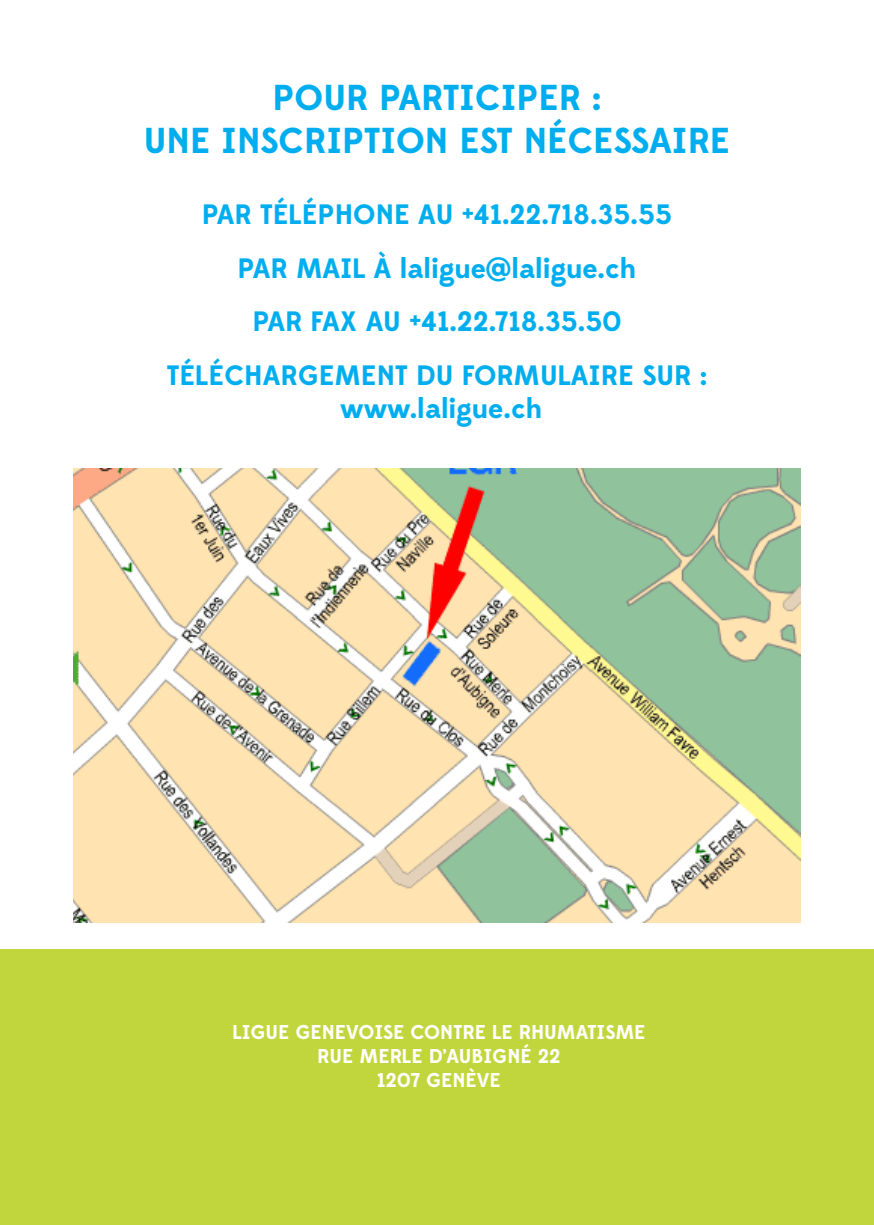
<style>
.page{position:relative;width:874px;height:1225px;background:#fff}
.page>*{position:absolute;margin:0;border:0;box-sizing:border-box;transform-origin:0 0}
.t1{font:700 36px "Edmondsans";color:#00aeef}
.t2{font:700 28px "Edmondsans";color:#00aeef}
.t3{font:700 20px "Edmondsans";color:#fff}
</style>
<div class="page">
<div style="left:0;top:949px;width:873px;height:276px;background:#c1d63d"></div>
<img style="left:74px;top:468px;width:725px;height:455px">
<p class="t1" style="left:272px;top:75px;width:330px">POUR PARTICIPER :</p>
<p class="t1" style="left:144px;top:119px;width:587px">UNE INSCRIPTION EST NÉCESSAIRE</p>
<p class="t2" style="left:201px;top:197px;width:472px">PAR TÉLÉPHONE AU +41.22.718.35.55</p>
<p class="t2" style="left:237px;top:251px;width:400px">PAR MAIL À laligue@laligue.ch</p>
<p class="t2" style="left:252px;top:304px;width:370px">PAR FAX AU +41.22.718.35.50</p>
<p class="t2" style="left:167px;top:358px;width:541px">TÉLÉCHARGEMENT DU FORMULAIRE SUR :</p>
<p class="t2" style="left:340px;top:391px;width:203px">www.laligue.ch</p>
<p class="t3" style="left:232px;top:1020px;width:414px">LIGUE GENEVOISE CONTRE LE RHUMATISME</p>
<p class="t3" style="left:317px;top:1044px;width:245px">RUE MERLE D’AUBIGNÉ 22</p>
<p class="t3" style="left:377px;top:1068px;width:125px">1207 GENÈVE</p>
</div>
